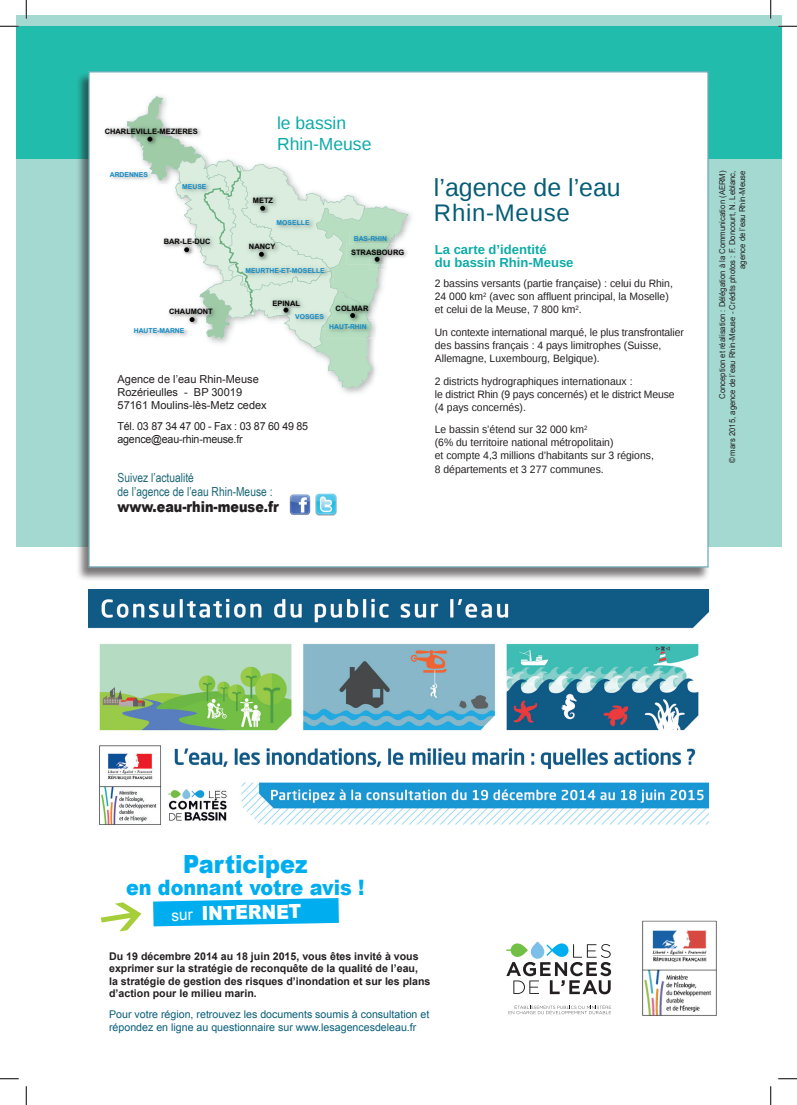
<style>
.page{position:relative;width:797px;height:1105px;background:#fff}
.page>*{position:absolute;margin:0;border:0;box-sizing:border-box;transform-origin:0 0}
.t1{font:900 25px "Arial";color:#00aeef;scale:.9 1}
.t2{font:24.88px "Liberation Sans";color:#065d77}
.t3{font:24px "Liberation Sans";letter-spacing:.03em;color:#065d77}
.t4{font:900 21.25px "Arial";color:#00aeef;scale:.9 1}
.t5{font:900 19.38px "Arial";color:#fff;scale:.9 1}
.t6{font:17.5px/21px "Liberation Sans";color:#0baba7}
.t7{font:900 15px "Arial";color:#231f20;scale:.85 1}
.t8{font:700 13px/13.1px "Liberation Sans";color:#0baba7}
.t9{font:12.5px/13.8px "Arial Narrow";color:#1b6776}
.t10{font:11px/13px "Arial";color:#231f20}
.t11{font:11px/13px "Arial";letter-spacing:-.02em;color:#231f20}
.t12{font:10.75px/13px "Liberation Sans";color:#231f20}
.t13{font:700 10.62px/12.5px "Arial";color:#231f20}
.t14{font:10.62px/12.5px "Arial";color:#065d77}
.t15{font:8.12px/10px "Arial";color:#231f20;text-align:right;scale:.95 1}
.t16{font:700 7.5px "Arial";color:#040503}
.t17{font:700 6.75px "Arial";color:#138cc7}
.s1{font-weight:400;font-size:15.5px}
</style>
<div class="page">
<img style="left:88px;top:589px;width:620px;height:236px">
<div style="left:16px;top:16px;width:765px;height:531px;background:#a4d9d2"></div>
<div style="left:16px;top:26px;width:765px;height:133px;background:#22bcac"></div>
<div style="left:76px;top:71px;width:634px;height:510px;background:#231f20;opacity:.6"></div>
<div style="left:88px;top:71px;width:620px;height:496px;background:#fff;border:1px solid #73adbb"></div>
<svg style="left:506px;top:943px;width:105px;height:51px"></svg>
<svg style="left:508px;top:1005px;width:103px;height:9px"></svg>
<img style="left:642px;top:920px;width:75px;height:96px">
<img style="left:409px;top:213px;width:3px;height:11px">
<img style="left:105px;top:124px;width:22px;height:14px">
<svg style="left:127px;top:96px;width:280px;height:292px"></svg>
<img style="left:290px;top:494px;width:20px;height:21px">
<img style="left:315px;top:494px;width:22px;height:21px">
<svg style="left:101px;top:902px;width:40px;height:29px"></svg>
<svg style="left:153px;top:898px;width:186px;height:28px;background:#1db7f0"></svg>
<svg style="left:0;top:25px;width:19px;height:2px"></svg>
<svg style="left:778px;top:25px;width:19px;height:2px"></svg>
<svg style="left:0;top:1078px;width:19px;height:1px"></svg>
<svg style="left:778px;top:1078px;width:19px;height:1px"></svg>
<svg style="left:25px;top:0;width:2px;height:19px"></svg>
<svg style="left:25px;top:1086px;width:2px;height:19px"></svg>
<svg style="left:770px;top:0;width:1px;height:19px"></svg>
<svg style="left:770px;top:1086px;width:1px;height:19px"></svg>
<p class="t16" style="left:105px;top:127px;width:95px">CHARLEVILLE-MEZIERES</p>
<p class="t17" style="left:110px;top:171px;width:40px">ARDENNES</p>
<p class="t17" style="left:182px;top:183px;width:26px">MEUSE</p>
<p class="t16" style="left:164px;top:237px;width:48px">BAR-LE-DUC</p>
<p class="t16" style="left:169px;top:307px;width:45px">CHAUMONT</p>
<p class="t17" style="left:134px;top:327px;width:52px">HAUTE-MARNE</p>
<h3 class="t6" style="left:277px;top:113px;width:96px">le bassin<br>Rhin-Meuse</h3>
<p class="t16" style="left:253px;top:196px;width:22px">METZ</p>
<p class="t17" style="left:277px;top:219px;width:34px">MOSELLE</p>
<p class="t16" style="left:249px;top:242px;width:28px">NANCY</p>
<p class="t17" style="left:245px;top:267px;width:81px">MEURTHE-ET-MOSELLE</p>
<p class="t16" style="left:272px;top:299px;width:29px">EPINAL</p>
<p class="t17" style="left:295px;top:313px;width:30px">VOSGES</p>
<p class="t17" style="left:354px;top:235px;width:35px">BAS-RHIN</p>
<p class="t16" style="left:351px;top:248px;width:55px">STRASBOURG</p>
<p class="t16" style="left:335px;top:304px;width:34px">COLMAR</p>
<p class="t17" style="left:329px;top:323px;width:39px">HAUT-RHIN</p>
<p class="t10" style="left:117px;top:373px;width:151px">Agence de l’eau Rhin-Meuse<br>Rozérieulles - BP 30019<br>57161 Moulins-lès-Metz cedex</p>
<p class="t11" style="left:117px;top:420px;width:192px">Tél. 03 87 34 47 00 - Fax : 03 87 60 49 85 agence@eau-rhin-meuse.fr</p>
<p class="t9" style="left:117px;top:470px;width:156px">Suivez l’actualité<br>de l’agence de l’eau Rhin-Meuse :</p>
<h3 class="t7" style="left:117px;top:498px;width:191px">www.eau-rhin-meuse.fr</h3>
<h2 class="t2" style="left:434px;top:173px;width:188px">l’agence de l’eau</h2>
<h3 class="t3" style="left:434px;top:199px;width:137px">Rhin-Meuse</h3>
<p class="t8" style="left:435px;top:243px;width:140px">La carte d’identité<br>du bassin Rhin-Meuse</p>
<p class="t12" style="left:435px;top:277px;width:239px">2 bassins versants (partie française) : celui du Rhin,<br>24 000 km<sup>2</sup> (avec son affluent principal, la Moselle) et celui de la Meuse, 7 800 km<sup>2</sup>.</p>
<p class="t12" style="left:435px;top:326px;width:250px">Un contexte international marqué, le plus transfrontalier des bassins français : 4 pays limitrophes (Suisse,<br>Allemagne, Luxembourg, Belgique).</p>
<p class="t12" style="left:435px;top:375px;width:241px">2 districts hydrographiques internationaux :<br>le district Rhin (9 pays concernés) et le district Meuse (4 pays concernés).</p>
<p class="t12" style="left:435px;top:423px;width:220px">Le bassin s’étend sur 32 000 km<sup>2<br></sup>(6% du territoire national métropolitain)<br>et compte 4,3 millions d’habitants sur 3 régions, 8 départements et 3 277 communes.</p>
<p class="t15" style="left:717px;top:463px;width:310px;rotate:-90deg">Conception et réalisation : Délégation à la Communication (AERM)<br>© mars 2015, agence de l’eau Rhin-Meuse - Crédits photos : F. Doncourt, N. Leblanc, agence de l’eau Rhin-Meuse</p>
<h1 class="t1" style="left:183px;top:850px;width:140px">Participez</h1>
<h3 class="t4" style="left:126px;top:875px;width:267px">en donnant votre avis !</h3>
<h3 class="t5" style="left:171px;top:903px;width:146px;rotate:-1deg"><span class="s1">sur</span> INTERNET</h3>
<p class="t13" style="left:109px;top:949px;width:323px">Du 19 décembre 2014 au 18 juin 2015, vous êtes invité à vous exprimer sur la stratégie de reconquête de la qualité de l’eau,<br>la stratégie de gestion des risques d’inondation et sur les plans d’action pour le milieu marin.</p>
<p class="t14" style="left:109px;top:1008px;width:322px">Pour votre région, retrouvez les documents soumis à consultation et répondez en ligne au questionnaire sur www.lesagencesdeleau.fr</p>
</div>
